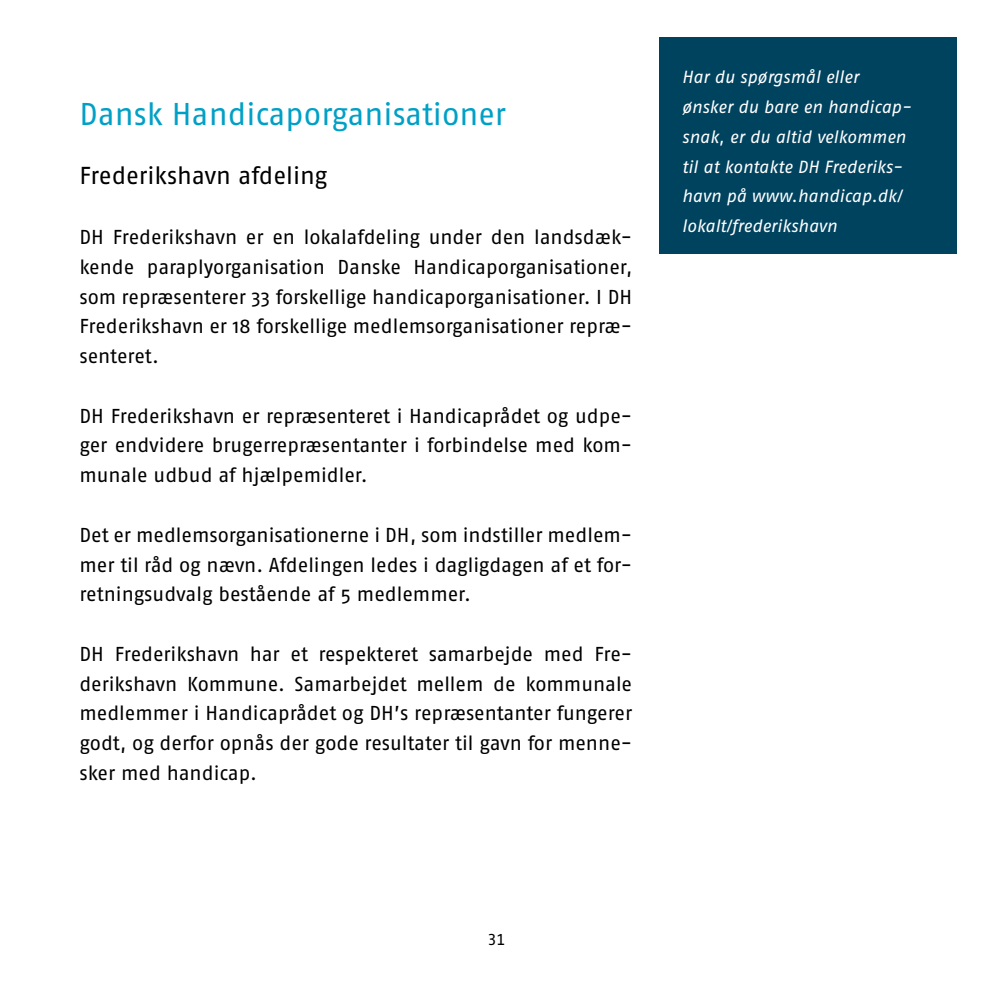
<style>
.page{position:relative;width:993px;height:993px;background:#fff}
.page>*{position:absolute;margin:0;border:0;box-sizing:border-box;transform-origin:0 0}
.t1{font:31.5px "Fago No";color:#00a0c6}
.t2{font:24.5px "Fago No Regular Tf";letter-spacing:-.005em;color:#000}
.t3{font:20.12px/29.8px "Fago No";color:#000;text-align:justify}
.t4{font:italic 17.5px/29.8px "Fago No Regular Tf";letter-spacing:-.005em;color:#fff}
.t5{font:15.75px "Fago No Regular Tf";color:#000}
</style>
<div class="page">
<div style="left:659px;top:37px;width:298px;height:216px;background:#00435f"></div>
<h1 class="t1" style="left:79px;top:96px;width:428px">Dansk Handicaporganisationer</h1>
<p class="t2" style="left:79px;top:162px;width:249px">Frederikshavn afdeling</p>
<p class="t3" style="left:79px;top:222px;width:554px">DH Frederikshavn er en lokalafdeling under den landsdæk&shy;kende paraplyorganisation Danske Handicaporganisationer, som repræsenterer 33 forskellige handicaporganisationer. I DH Frederikshavn er 18 forskellige medlemsorganisationer repræ&shy;senteret.</p>
<p class="t3" style="left:79px;top:400px;width:554px">DH Frederikshavn er repræsenteret i Handicaprådet og udpe&shy;ger endvidere brugerrepræsentanter i forbindelse med kom&shy;munale udbud af hjælpemidler.</p>
<p class="t3" style="left:79px;top:519px;width:554px">Det er medlemsorganisationerne i DH, som indstiller medlem&shy;mer til råd og nævn. Afdelingen ledes i dagligdagen af et for&shy;retningsudvalg bestående af 5 medlemmer.</p>
<p class="t3" style="left:79px;top:638px;width:554px">DH Frederikshavn har et respekteret samarbejde med Fre&shy;derikshavn Kommune. Samarbejdet mellem de kommunale medlemmer i Handicaprådet og DH’s repræsentanter fungerer godt, og derfor opnås der gode resultater til gavn for menne&shy;sker med handicap.</p>
<p class="t4" style="left:681px;top:62px;width:231px">Har du spørgsmål eller ønsker du bare en handicap&shy;snak, er du altid velkommen til at kontakte DH Frederiks&shy;havn på www.handicap.dk/ lokalt/frederikshavn</p>
<p class="t5" style="left:487px;top:930px;width:20px">31</p>
</div>
